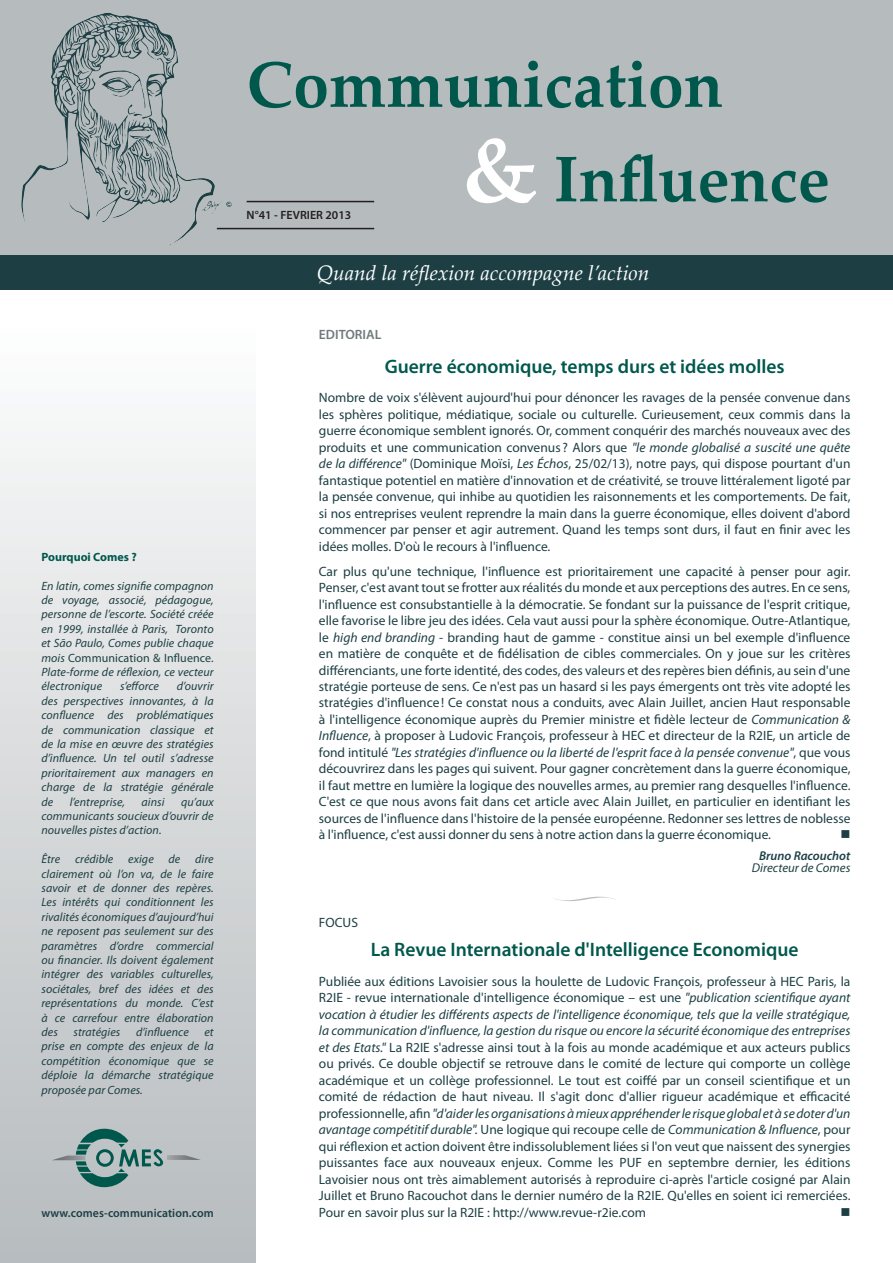
<style>
.page{position:relative;width:893px;height:1263px;background:#fff}
.page>*{position:absolute;margin:0;border:0;box-sizing:border-box;transform-origin:0 0}
.t1{font:700 64.5px/94.5px "Palatino Linotype";color:#00584c}
.t2{font:italic 21px "Palatino Linotype";color:#fff}
.t3{font:600 19.5px "Myriad Pro";color:#00584c}
.t4{font:13.5px/16.5px "Myriad Pro";color:#1d3f44;text-align:justify}
.t5{font:600 13.5px "Myriad Pro";color:#727b7c}
.t6{font:13.5px "Wingdings";color:#1d3f44}
.t7{font:italic 12.75px "Myriad Pro";color:#1d3f44}
.t8{font:italic 600 12.75px "Myriad Pro";color:#1d3f44}
.t9{font:italic 12px/14.4px "Myriad Pro";letter-spacing:.005em;color:#1d3f44;text-align:justify}
.t10{font:600 12px "Myriad Pro";letter-spacing:.005em;color:#1d3f44}
.t11{font:600 12px "Myriad Pro";color:#231f20}
.t12{font:700 12px "Myriad Pro";color:#00584c}
.s1{font-style:normal}
.s2{font-size:90px;color:#fff}
.s3{font-style:italic}
</style>
<div class="page">
<div style="left:0;top:0;width:893px;height:255px;background:#b6bcbe"></div>
<div style="left:0;top:255px;width:893px;height:34px;background:#1d3f44"></div>
<svg style="left:21px;top:13px;width:192px;height:233px"></svg>
<div style="left:0;top:293px;width:255px;height:970px;background:linear-gradient(to bottom,#fff,#b5babd)"></div>
<svg style="left:52px;top:1129px;width:149px;height:58px;background:#99adad"></svg>
<hr style="left:247px;top:201px;width:127px;height:1px;background:#231f20">
<hr style="left:217px;top:228px;width:157px;height:1px;background:#231f20">
<svg style="left:553px;top:897px;width:63px;height:4px"></svg>
<p class="t12" style="left:41px;top:549px;width:97px">Pourquoi Comes ?</p>
<p class="t9" style="left:41px;top:578px;width:174px">En latin, comes signifie compagnon de voyage, associé, pédagogue, personne de l’escorte. Société créée en 1999, installée à Paris, Toronto et São Paulo, Comes publie chaque mois <span class="s1">Communication &amp; Influence.<br></span>Plate-forme de réflexion, ce vecteur électronique</p>
<p class="t9" style="left:120px;top:679px;width:41px">s’efforce</p>
<p class="t9" style="left:41px;top:679px;width:174px;text-indent:135px">d’ouvrir des perspectives innovantes, à la confluence des problématiques de communication classique et de la mise en œuvre des stratégies d’influence. Un tel outil s’adresse prioritairement aux managers en charge de la stratégie générale de</p>
<p class="t9" style="left:70px;top:794px;width:57px">l’entreprise,</p>
<p class="t9" style="left:142px;top:794px;width:24px">ainsi</p>
<p class="t9" style="left:41px;top:794px;width:174px;text-indent:140px">qu’aux communicants soucieux d’ouvrir de nouvelles pistes d’action.</p>
<p class="t9" style="left:41px;top:852px;width:174px">Être crédible exige de dire clairement où l’on va, de le faire savoir et de donner des repères.<br>Les intérêts qui conditionnent les rivalités économiques d’aujourd’hui ne reposent pas seulement sur des paramètres d’ordre commercial ou financier. Ils doivent également intégrer des variables culturelles, sociétales, bref des idées et des représentations du monde. C’est à ce carrefour entre élaboration des</p>
<p class="t9" style="left:73px;top:1024px;width:48px">stratégies</p>
<p class="t9" style="left:136px;top:1024px;width:54px">d’influence</p>
<p class="t9" style="left:41px;top:1024px;width:174px;text-indent:163px">et prise en compte des enjeux de la compétition économique que se déploie la démarche stratégique proposée par Comes.</p>
<p class="t10" style="left:41px;top:1205px;width:174px">www.comes-communication.com</p>
<h1 class="t1" style="left:463px;top:35px;width:369px;text-indent:-216px">Communication<br><span class="s2">&amp;</span> Influence</h1>
<p class="t11" style="left:247px;top:208px;width:106px">N°41 - FEVRIER 2013</p>
<h2 class="t2" style="left:317px;top:258px;width:334px">Quand la réflexion accompagne l’action</h2>
<p class="t5" style="left:319px;top:326px;width:64px">EDITORIAL</p>
<h3 class="t3" style="left:385px;top:354px;width:401px">Guerre économique, temps durs et idées molles</h3>
<p class="t4" style="left:319px;top:389px;width:533px">Nombre de voix s'élèvent aujourd'hui pour dénoncer les ravages de la pensée convenue dans les sphères politique, médiatique, sociale ou culturelle. Curieusement, ceux commis dans la guerre économique semblent ignorés. Or, comment conquérir des marchés nouveaux avec des produits et une communication convenus ? Alors que <span class="s3">"le monde globalisé a suscité une quête de la différence"</span> (Dominique Moïsi, <span class="s3">Les Échos</span>, 25/02/13), notre pays, qui dispose pourtant d'un fantastique potentiel en matière d'innovation et de créativité, se trouve littéralement ligoté par la pensée convenue, qui inhibe au quotidien les raisonnements et les comportements. De fait, si nos entreprises veulent reprendre la main dans la guerre économique, elles doivent d'abord commencer par penser et agir autrement. Quand les temps sont durs, il faut en finir avec les idées molles. D'où le recours à l'influence.</p>
<p class="t4" style="left:319px;top:562px;width:533px">Car plus qu'une technique, l'influence est prioritairement une capacité à penser pour agir.<br>Penser, c'est avant tout se frotter aux réalités du monde et aux perceptions des autres. En ce sens, l'influence est consubstantielle à la démocratie. Se fondant sur la puissance de l'esprit critique, elle favorise le libre jeu des idées. Cela vaut aussi pour la sphère économique. Outre-Atlantique, le <span class="s3">high end branding</span> - branding haut de gamme - constitue ainsi un bel exemple d'influence en matière de conquête et de fidélisation de cibles commerciales. On y joue sur les critères différenciants, une forte identité, des codes, des valeurs et des repères bien définis, au sein d'une stratégie porteuse de sens. Ce n'est pas un hasard si les pays émergents ont très vite adopté les stratégies d'influence! Ce constat nous a conduits, avec Alain Juillet, ancien Haut responsable à l'intelligence économique auprès du Premier ministre et fidèle lecteur de <span class="s3">Communication &amp; Influence</span>, à proposer à Ludovic François, professeur à HEC et directeur de la R2IE, un article de fond intitulé <span class="s3">"Les stratégies d'influence ou la liberté de l'esprit face à la pensée convenue"</span>, que vous découvrirez dans les pages qui suivent. Pour gagner concrètement dans la guerre économique, il faut mettre en lumière la logique des nouvelles armes, au premier rang desquelles l'influence.<br>C'est ce que nous avons fait dans cet article avec Alain Juillet, en particulier en identifiant les sources de l'influence dans l'histoire de la pensée européenne. Redonner ses lettres de noblesse à l'influence, c'est aussi donner du sens à notre action dans la guerre économique.</p>
<p class="t6" style="left:840px;top:827px;width:12px">■</p>
<p class="t8" style="left:759px;top:848px;width:93px">Bruno Racouchot</p>
<p class="t7" style="left:752px;top:860px;width:100px">Directeur de Comes</p>
<p class="t4" style="left:319px;top:914px;width:41px">FOCUS</p>
<h3 class="t3" style="left:371px;top:937px;width:429px">La Revue Internationale d'Intelligence Economique</h3>
<p class="t4" style="left:319px;top:973px;width:533px">Publiée aux éditions Lavoisier sous la houlette de Ludovic François, professeur à HEC Paris, la R2IE - revue internationale d'intelligence économique – est une <span class="s3">"publication scientifique ayant vocation à étudier les différents aspects de l'intelligence économique, tels que la veille stratégique, la communication d'influence, la gestion du risque ou encore la sécurité économique des entreprises et des Etats."</span> La R2IE s'adresse ainsi tout à la fois au monde académique et aux acteurs publics ou privés. Ce double objectif se retrouve dans le comité de lecture qui comporte un collège académique et un collège professionnel. Le tout est coiffé par un conseil scientifique et un comité de rédaction de haut niveau. Il s'agit donc d'allier rigueur académique et efficacité professionnelle, afin <span class="s3">"d'aider les organisations à mieux appréhender le risque global et à se doter d'un avantage compétitif durable".</span> Une logique qui recoupe celle de <span class="s3">Communication &amp; Influence</span>, pour qui réflexion et action doivent être indissolublement liées si l'on veut que naissent des synergies puissantes face aux nouveaux enjeux. Comme les PUF en septembre dernier, les éditions Lavoisier nous ont très aimablement autorisés à reproduire ci-après l'article cosigné par Alain Juillet et Bruno Racouchot dans le dernier numéro de la R2IE. Qu'elles en soient ici remerciées.<br>Pour en savoir plus sur la R2IE : http://www.revue-r2ie.com</p>
<p class="t6" style="left:841px;top:1204px;width:12px">■</p>
</div>
